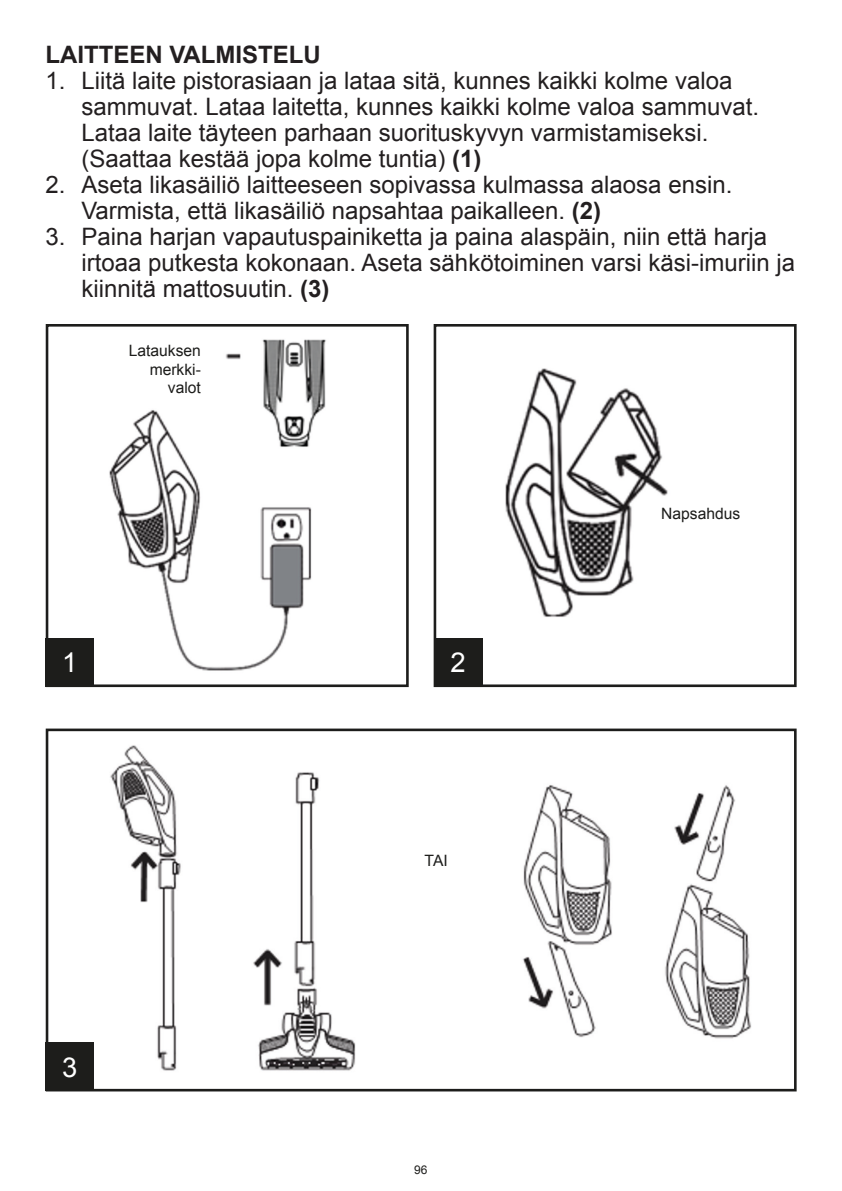
<style>
.page{position:relative;width:842px;height:1191px;background:#fff}
.page>*{position:absolute;margin:0;border:0;box-sizing:border-box;transform-origin:0 0}
.t1{font:27.4px "Arial";color:#fff}
.t2{font:24px/26px "Arial";color:#231f20}
.t3{font:700 24px "Arial";color:#231f20}
.t4{font:15.6px "Arial";color:#1d1d1b}
.t5{font:12px "Arial";color:#1d1d1b}
.s1{font-weight:700}
</style>
<div class="page">
<img style="left:109px;top:339px;width:217px;height:332px">
<div style="left:46px;top:324px;width:363px;height:363px;border:3px solid #1d1d1b"></div>
<div style="left:45px;top:638px;width:49px;height:48px;background:#1d1d1b"></div>
<img style="left:482px;top:368px;width:186px;height:291px">
<div style="left:434px;top:324px;width:363px;height:363px;border:3px solid #1d1d1b"></div>
<div style="left:434px;top:638px;width:48px;height:48px;background:#1d1d1b"></div>
<img style="left:110px;top:745px;width:642px;height:326px">
<div style="left:46px;top:728px;width:751px;height:363px;border:3px solid #1d1d1b"></div>
<div style="left:45px;top:1042px;width:49px;height:49px;background:#1d1d1b"></div>
<p class="t3" style="left:45px;top:39px;width:277px">LAITTEEN VALMISTELU</p>
<p class="t2" style="left:81px;top:68px;width:679px;text-indent:-36px">1. Liitä laite pistorasiaan ja lataa sitä, kunnes kaikki kolme valoa sammuvat. Lataa laitetta, kunnes kaikki kolme valoa sammuvat.<br>Lataa laite täyteen parhaan suorituskyvyn varmistamiseksi. (Saattaa kestää jopa kolme tuntia) <span class="s1">(1)</span></p>
<p class="t2" style="left:81px;top:172px;width:652px;text-indent:-36px">2. Aseta likasäiliö laitteeseen sopivassa kulmassa alaosa ensin.<br>Varmista, että likasäiliö napsahtaa paikalleen. <span class="s1">(2)</span></p>
<p class="t2" style="left:81px;top:224px;width:715px;text-indent:-36px">3. Paina harjan vapautuspainiketta ja paina alaspäin, niin että harja irtoaa putkesta kokonaan. Aseta sähkötoiminen varsi käsi-imuriin ja kiinnitä mattosuutin. <span class="s1">(3)</span></p>
<p class="t4" style="left:129px;top:340px;width:74px">Latauksen</p>
<p class="t4" style="left:150px;top:359px;width:53px">merkki-</p>
<p class="t4" style="left:168px;top:377px;width:35px">valot</p>
<p class="t1" style="left:62px;top:645px;width:17px">1</p>
<p class="t1" style="left:62px;top:1049px;width:17px">3</p>
<p class="t1" style="left:450px;top:645px;width:17px">2</p>
<p class="t4" style="left:425px;top:850px;width:25px">TAI</p>
<p class="t5" style="left:414px;top:1162px;width:15px">96</p>
<p class="t4" style="left:661px;top:503px;width:81px">Napsahdus</p>
</div>
